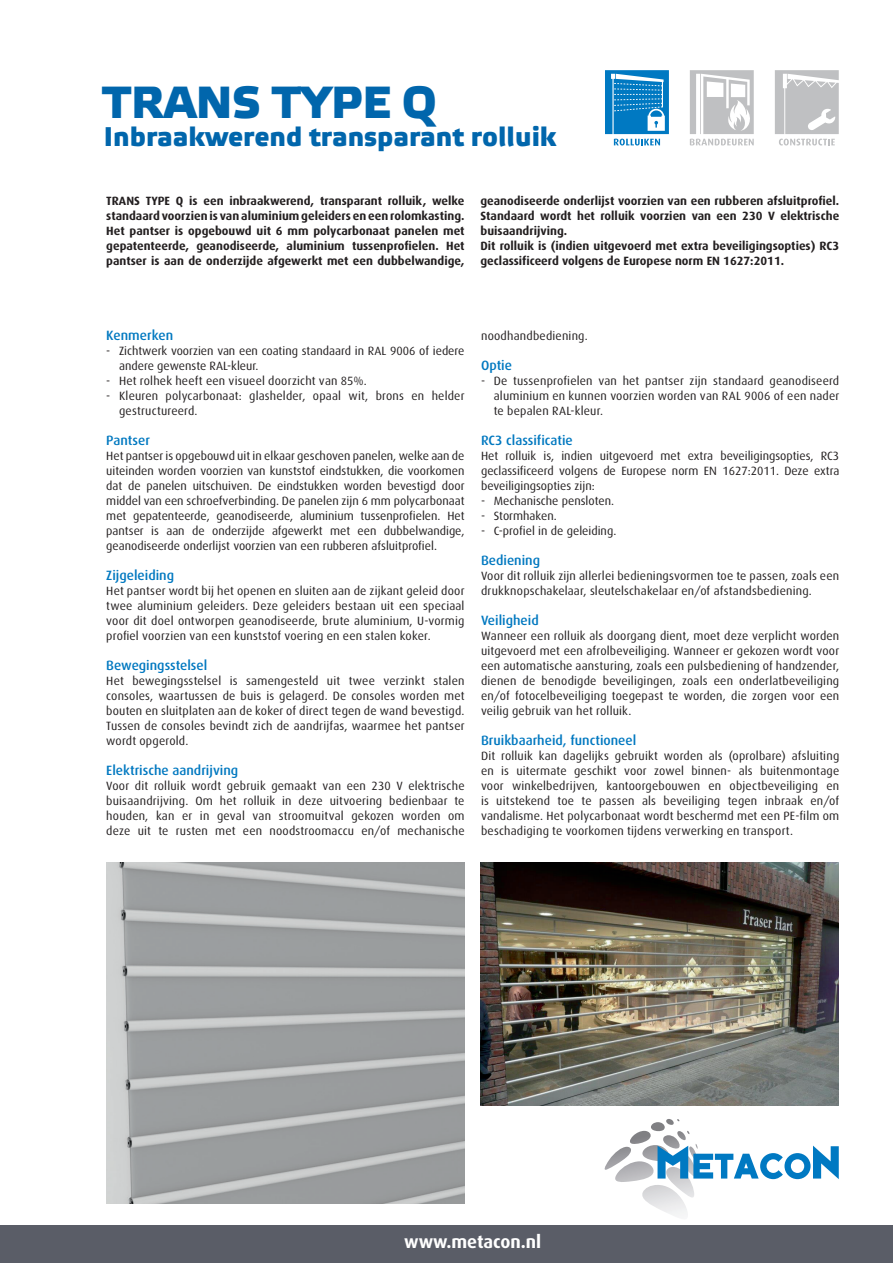
<style>
.page{position:relative;width:893px;height:1263px;background:#fff}
.page>*{position:absolute;margin:0;border:0;box-sizing:border-box;transform-origin:0 0}
.Kop{font:700 45px "Elektra Medium Pro";color:#0166ac}
.Kop-2{font:700 27px "Elektra Medium Pro";color:#0166ac}
.t1{font:700 18px "Dax";color:#fff}
.Tussen_Kop{font:500 13.5px "Dax";color:#0078c0}
.Platte_tekst{font:12px/15px "Dax";letter-spacing:.015em;color:#231f20;text-align:justify}
.Platte_tekst-2{font:700 12px/15px "Dax";color:#231f20;text-align:justify}
.Platte_tekst_insprin{font:12px/15px "Dax";letter-spacing:.005em;color:#231f20}
</style>
<div class="page">
<img style="left:480px;top:863px;width:359px;height:242px">
<div style="left:0;top:1225px;width:893px;height:38px;background:#5a5d67"></div>
<svg style="left:604px;top:1119px;width:235px;height:97px"></svg>
<svg style="left:775px;top:70px;width:64px;height:75px"></svg>
<svg style="left:690px;top:70px;width:64px;height:75px"></svg>
<svg style="left:605px;top:70px;width:64px;height:75px"></svg>
<img style="left:106px;top:863px;width:359px;height:340px">
<p class="Kop" style="left:102px;top:77px;width:336px">TRANS TYPE Q</p>
<p class="Kop-2" style="left:104px;top:121px;width:454px">Inbraakwerend transparant rolluik</p>
<p class="Platte_tekst-2" style="left:106px;top:194px;width:360px">TRANS TYPE Q is een inbraakwerend, transparant rolluik, welke standaard voorzien is van aluminium geleiders en een rolomkasting.<br>Het pantser is opgebouwd uit 6 mm polycarbonaat panelen met gepatenteerde, geanodiseerde, aluminium tussenprofielen. Het pantser is aan de onderzijde afgewerkt met een dubbelwandige,</p>
<p class="Platte_tekst-2" style="left:480px;top:194px;width:360px">geanodiseerde onderlijst voorzien van een rubberen afsluitprofiel.<br>Standaard wordt het rolluik voorzien van een 230 V elektrische buisaandrijving.</p>
<p class="Platte_tekst-2" style="left:480px;top:239px;width:360px">Dit rolluik is (indien uitgevoerd met extra beveiligingsopties) RC3 geclassificeerd volgens de Europese norm EN 1627:2011.</p>
<p class="Tussen_Kop" style="left:106px;top:328px;width:68px">Kenmerken</p>
<p class="Platte_tekst_insprin" style="left:119px;top:344px;width:347px;text-indent:-13px">- Zichtwerk voorzien van een coating standaard in RAL 9006 of iedere andere gewenste RAL-kleur.</p>
<p class="Platte_tekst_insprin" style="left:106px;top:374px;width:262px">- Het rolhek heeft een visueel doorzicht van 85%.</p>
<p class="Platte_tekst_insprin" style="left:119px;top:389px;width:347px;text-indent:-13px">- Kleuren polycarbonaat: glashelder, opaal wit, brons en helder gestructureerd.</p>
<p class="Tussen_Kop" style="left:106px;top:433px;width:45px">Pantser</p>
<p class="Platte_tekst" style="left:106px;top:449px;width:360px">Het pantser is opgebouwd uit in elkaar geschoven panelen, welke aan de uiteinden worden voorzien van kunststof eindstukken, die voorkomen dat de panelen uitschuiven. De eindstukken worden bevestigd door middel van een schroefverbinding. De panelen zijn 6 mm polycarbonaat met gepatenteerde, geanodiseerde, aluminium tussenprofielen. Het pantser is aan de onderzijde afgewerkt met een dubbelwandige, geanodiseerde onderlijst voorzien van een rubberen afsluitprofiel.</p>
<p class="Tussen_Kop" style="left:106px;top:568px;width:69px">Zijgeleiding</p>
<p class="Platte_tekst" style="left:106px;top:584px;width:360px">Het pantser wordt bij het openen en sluiten aan de zijkant geleid door twee aluminium geleiders. Deze geleiders bestaan uit een speciaal voor dit doel ontworpen geanodiseerde, brute aluminium, U-vormig profiel voorzien van een kunststof voering en een stalen koker.</p>
<p class="Tussen_Kop" style="left:106px;top:658px;width:103px">Bewegingsstelsel</p>
<p class="Platte_tekst" style="left:106px;top:674px;width:360px">Het bewegingsstelsel is samengesteld uit twee verzinkt stalen consoles, waartussen de buis is gelagerd. De consoles worden met bouten en sluitplaten aan de koker of direct tegen de wand bevestigd.<br>Tussen de consoles bevindt zich de aandrijfas, waarmee het pantser wordt opgerold.</p>
<p class="Tussen_Kop" style="left:106px;top:763px;width:133px">Elektrische aandrijving</p>
<p class="Platte_tekst" style="left:106px;top:779px;width:360px">Voor dit rolluik wordt gebruik gemaakt van een 230 V elektrische buisaandrijving. Om het rolluik in deze uitvoering bedienbaar te houden, kan er in geval van stroomuitval gekozen worden om deze uit te rusten met een noodstroomaccu en/of mechanische</p>
<p class="Platte_tekst" style="left:481px;top:329px;width:108px">noodhandbediening.</p>
<p class="Tussen_Kop" style="left:481px;top:358px;width:33px">Optie</p>
<p class="Platte_tekst_insprin" style="left:494px;top:374px;width:347px;text-align:justify;text-indent:-13px">- De tussenprofielen van het pantser zijn standaard geanodiseerd aluminium en kunnen voorzien worden van RAL 9006 of een nader te bepalen RAL-kleur.</p>
<p class="Tussen_Kop" style="left:481px;top:433px;width:93px">RC3 classificatie</p>
<p class="Platte_tekst" style="left:481px;top:449px;width:360px">Het rolluik is, indien uitgevoerd met extra beveiligingsopties, RC3 geclassificeerd volgens de Europese norm EN 1627:2011. Deze extra beveiligingsopties zijn:</p>
<p class="Platte_tekst_insprin" style="left:481px;top:494px;width:135px">- Mechanische pensloten.</p>
<p class="Platte_tekst_insprin" style="left:481px;top:509px;width:77px">- Stormhaken.</p>
<p class="Platte_tekst_insprin" style="left:481px;top:524px;width:137px">- C-profiel in de geleiding.</p>
<p class="Tussen_Kop" style="left:481px;top:553px;width:61px">Bediening</p>
<p class="Platte_tekst" style="left:481px;top:569px;width:360px">Voor dit rolluik zijn allerlei bedieningsvormen toe te passen, zoals een drukknopschakelaar, sleutelschakelaar en/of afstandsbediening.</p>
<p class="Tussen_Kop" style="left:481px;top:613px;width:59px">Veiligheid</p>
<p class="Platte_tekst" style="left:481px;top:629px;width:360px">Wanneer een rolluik als doorgang dient, moet deze verplicht worden uitgevoerd met een afrolbeveiliging. Wanneer er gekozen wordt voor een automatische aansturing, zoals een pulsbediening of handzender, dienen de benodigde beveiligingen, zoals een onderlatbeveiliging en/of fotocelbeveiliging toegepast te worden, die zorgen voor een veilig gebruik van het rolluik.</p>
<p class="Tussen_Kop" style="left:481px;top:733px;width:157px">Bruikbaarheid, functioneel</p>
<p class="Platte_tekst" style="left:481px;top:749px;width:360px">Dit rolluik kan dagelijks gebruikt worden als (oprolbare) afsluiting en is uitermate geschikt voor zowel binnen- als buitenmontage voor winkelbedrijven, kantoorgebouwen en objectbeveiliging en is uitstekend toe te passen als beveiliging tegen inbraak en/of vandalisme. Het polycarbonaat wordt beschermd met een PE-film om beschadiging te voorkomen tijdens verwerking en transport.</p>
<p class="t1" style="left:404px;top:1231px;width:139px">www.metacon.nl</p>
</div>
